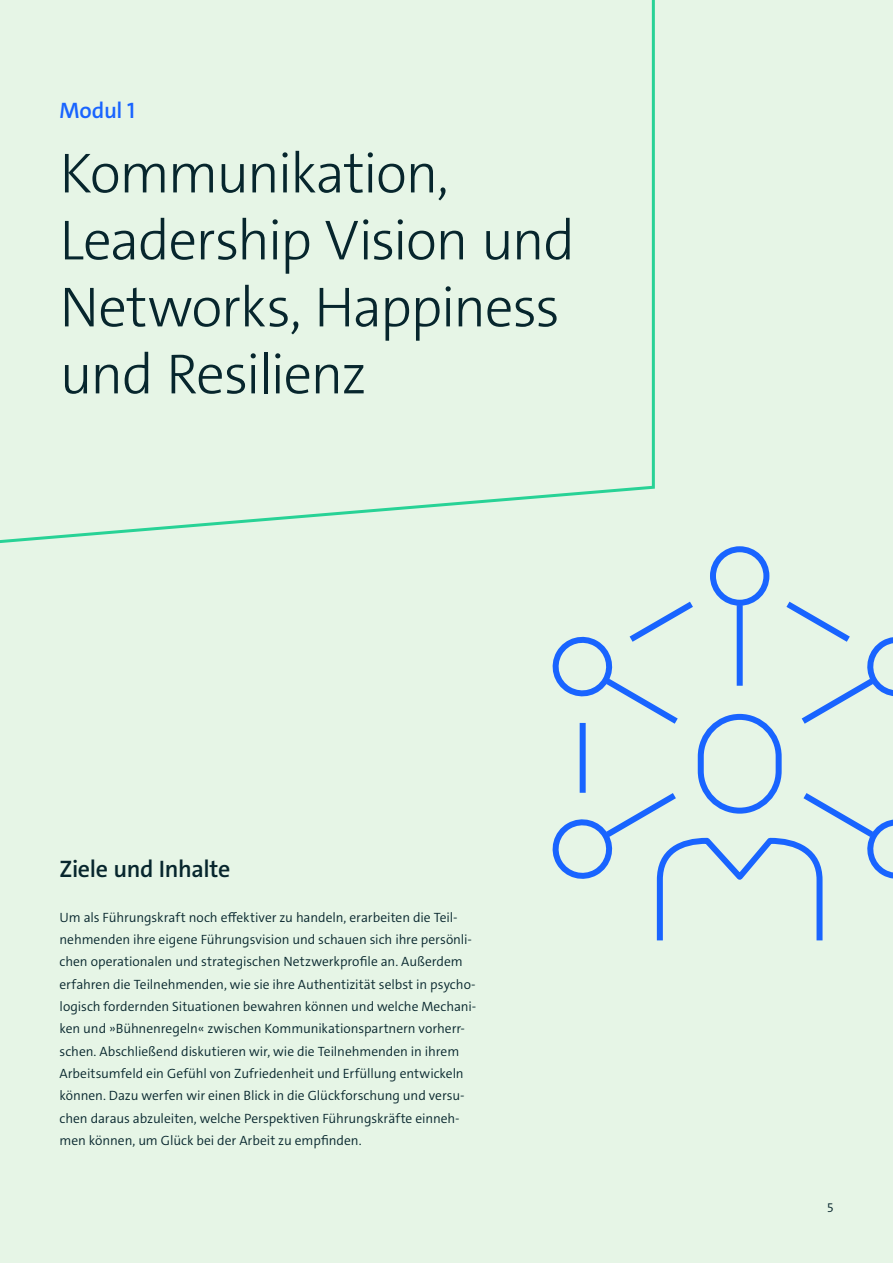
<style>
.page{position:relative;width:893px;height:1263px;background:#e6f5e6}
.page>*{position:absolute;margin:0;border:0;box-sizing:border-box;transform-origin:0 0}
.t1{font:300 57px/67.1px "The Sans C4 s";letter-spacing:-.03em;color:#07262d}
.t2{font:600 24px "The Sans C4 s";letter-spacing:-.015em;color:#07262d}
.t3{font:600 22.5px "The Sans C4 s";letter-spacing:-.01em;color:#1964ff}
.t4{font:300 13.5px/22.4px "The Sans C4 s";letter-spacing:-.005em;color:#07262d}
</style>
<div class="page">
<div style="left:0;top:0;width:656px;height:582px;background:#e6f5e6"></div>
<svg style="left:623px;top:543px;width:233px;height:85px;background:#d4e8e8"></svg>
<svg style="left:654px;top:888px;width:171px;height:58px;background:#d8ebe7"></svg>
<svg style="left:544px;top:628px;width:349px;height:260px;background:#d1e6e8"></svg>
<h3 class="t3" style="left:59px;top:96px;width:77px">Modul 1</h3>
<h1 class="t1" style="left:59px;top:140px;width:517px">Kommunikation,<br>Leadership Vision und<br>Networks, Happiness und Resilienz</h1>
<h2 class="t2" style="left:60px;top:854px;width:172px">Ziele und Inhalte</h2>
<p class="t4" style="left:60px;top:906px;width:418px">Um als Führungskraft noch effektiver zu handeln, erarbeiten die Teil&shy;nehmenden ihre eigene Führungsvision und schauen sich ihre persönli&shy;chen operationalen und strategischen Netzwerkprofile an. Außerdem erfahren die Teilnehmenden, wie sie ihre Authentizität selbst in psycho&shy;logisch fordernden Situationen bewahren können und welche Mechani&shy;ken und »Bühnenregeln« zwischen Kommunikationspartnern vorherr&shy;schen. Abschließend diskutieren wir, wie die Teilnehmenden in ihrem Arbeitsumfeld ein Gefühl von Zufriedenheit und Erfüllung entwickeln können. Dazu werfen wir einen Blick in die Glückforschung und versu&shy;chen daraus abzuleiten, welche Perspektiven Führungskräfte einneh&shy;men können, um Glück bei der Arbeit zu empfinden.</p>
<p class="t4" style="left:827px;top:1196px;width:8px">5</p>
</div>
